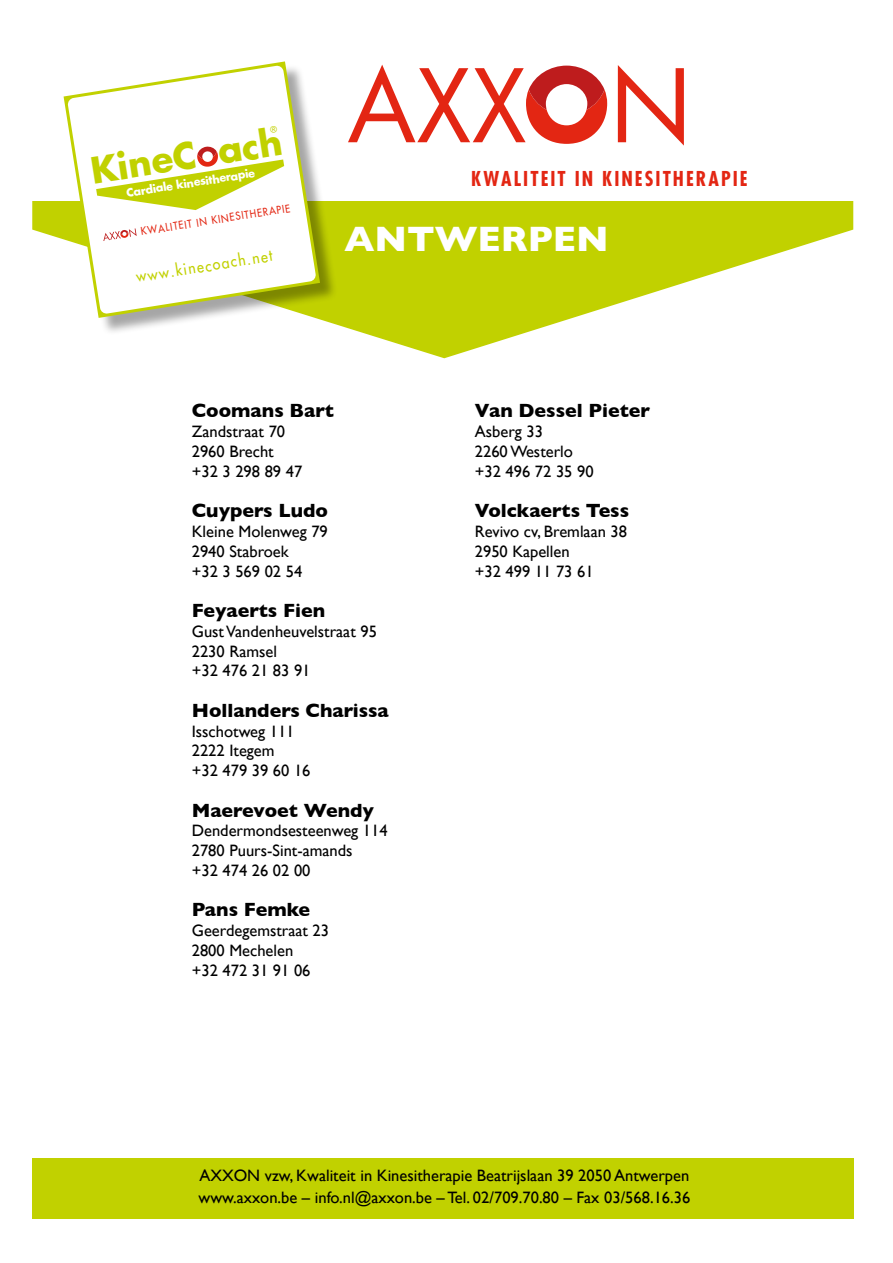
<style>
.page{position:relative;width:893px;height:1263px;background:#fff}
.page>*{position:absolute;margin:0;border:0;box-sizing:border-box;transform-origin:0 0}
.t1{font:700 36px "Gill Sans";color:#fff}
.t2{font:700 35.4px "Futura";color:#c1d100}
.t3{font:700 condensed 19.95px "Futura";letter-spacing:.1em;color:#e32613}
.t4{font:700 19.5px "Gill Sans";color:#000}
.t5{font:16.5px/19.8px "Gill Sans";color:#000}
.t6{font:15.6px "Futura";color:#c1d100;scale:.9 1}
.t7{font:700 11.1px "Futura";color:#fff}
.t8{font:10.65px "Futura";color:#e32713;scale:.9 1}
</style>
<div class="page">
<svg style="left:32px;top:201px;width:821px;height:157px;fill:#c1d100"></svg>
<div style="left:32px;top:1158px;width:821px;height:60px;background:#c1d100"></div>
<svg style="left:348px;top:65px;width:259px;height:79px"></svg>
<svg style="left:618px;top:65px;width:66px;height:81px"></svg>
<div style="left:66px;top:64px;width:272px;height:272px;background:#000;opacity:.35"></div>
<svg style="left:64px;top:61px;width:256px;height:257px"></svg>
<svg style="left:67px;top:65px;width:249px;height:249px"></svg>
<svg style="left:103px;top:228px;width:34px;height:13px"></svg>
<svg style="left:96px;top:146px;width:188px;height:64px"></svg>
<svg style="left:270px;top:126px;width:7px;height:7px"></svg>
<h2 class="t2" style="left:87px;top:146px;width:195px;rotate:-9deg">KineC ach</h2>
<p class="t8" style="left:140px;top:225px;width:169px;rotate:-9deg">KWALITEIT IN KINESITHERAPIE</p>
<p class="t7" style="left:125px;top:185px;width:131px;rotate:-9deg">Cardiale kinesitherapie</p>
<p class="t6" style="left:135px;top:267px;width:155px;rotate:-9deg">www.kinecoach.net</p>
<p class="t3" style="left:471px;top:165px;width:278px">KWALITEIT IN KINESITHERAPIE</p>
<h1 class="t1" style="left:344px;top:211px;width:266px">ANTWERPEN</h1>
<p class="t4" style="left:192px;top:395px;width:144px">Coomans Bart</p>
<p class="t5" style="left:192px;top:421px;width:112px">Zandstraat 70<br>2960 Brecht +32 3 298 89 47</p>
<p class="t4" style="left:192px;top:495px;width:138px">Cuypers Ludo</p>
<p class="t5" style="left:192px;top:521px;width:138px">Kleine Molenweg 79<br>2940 Stabroek<br>+32 3 569 02 54</p>
<p class="t4" style="left:192px;top:595px;width:135px">Feyaerts Fien</p>
<p class="t5" style="left:192px;top:621px;width:187px">Gust Vandenheuvelstraat 95<br>2230 Ramsel<br>+32 476 21 83 91</p>
<p class="t4" style="left:192px;top:695px;width:198px">Hollanders Charissa</p>
<p class="t5" style="left:192px;top:721px;width:120px">Isschotweg 111<br>2222 Itegem<br>+32 479 39 60 16</p>
<p class="t4" style="left:192px;top:794px;width:184px">Maerevoet Wendy</p>
<p class="t5" style="left:192px;top:821px;width:197px">Dendermondsesteenweg 114<br>2780 Puurs-Sint-amands<br>+32 474 26 02 00</p>
<p class="t4" style="left:192px;top:894px;width:120px">Pans Femke</p>
<p class="t5" style="left:192px;top:921px;width:139px">Geerdegemstraat 23<br>2800 Mechelen<br>+32 472 31 91 06</p>
<p class="t4" style="left:475px;top:395px;width:177px">Van Dessel Pieter</p>
<p class="t5" style="left:475px;top:421px;width:120px">Asberg 33<br>2260 Westerlo +32 496 72 35 90</p>
<p class="t4" style="left:475px;top:495px;width:156px">Volckaerts Tess</p>
<p class="t5" style="left:475px;top:521px;width:154px">Revivo cv, Bremlaan 38<br>2950 Kapellen<br>+32 499 11 73 61</p>
<p class="t5" style="left:198px;top:1164px;width:493px;line-height:22.5px">AXXON vzw, Kwaliteit in Kinesitherapie Beatrijslaan 39 2050 Antwerpen www.axxon.be – info.nl@axxon.be – Tel. 02/709.70.80 – Fax 03/568.16.36</p>
</div>
